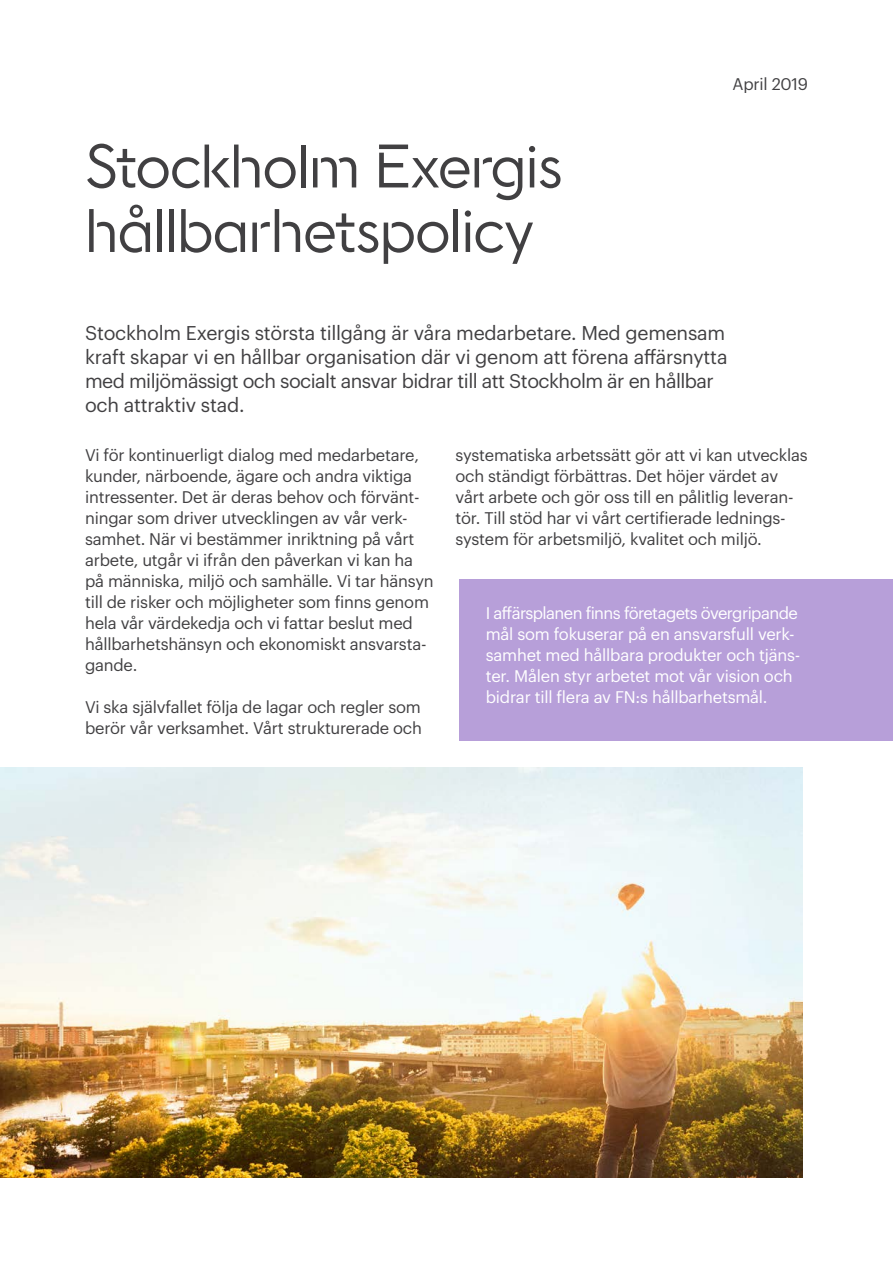
<style>
.page{position:relative;width:893px;height:1263px;background:#fff}
.page>*{position:absolute;margin:0;border:0;box-sizing:border-box;transform-origin:0 0}
.t1{font:60px/64.5px "Stockholm Exergi Headline";letter-spacing:-.015em;color:#414042}
.t2{font:19.5px/24px "Graphik";letter-spacing:-.015em;color:#414042}
.t3{font:16.5px/21px "Graphik";letter-spacing:-.015em;color:#414042}
.t4{font:16.5px/21px "Graphik";letter-spacing:-.015em;color:#fff}
</style>
<div class="page">
<img style="left:0;top:767px;width:802px;height:411px">
<div style="left:459px;top:579px;width:434px;height:162px;background:#b79fd9"></div>
<h1 class="t1" style="left:85px;top:135px;width:479px">Stockholm Exergis hållbarhetspolicy</h1>
<p class="t3" style="left:732px;top:72px;width:77px">April 2019</p>
<p class="t2" style="left:85px;top:319px;width:644px">Stockholm Exergis största tillgång är våra medarbetare. Med gemensam kraft skapar vi en hållbar organisation där vi genom att förena affärsnytta med miljömässigt och socialt ansvar bidrar till att Stockholm är en hållbar och attraktiv stad.</p>
<p class="t3" style="left:85px;top:443px;width:350px">Vi för kontinuerligt dialog med medarbetare, kunder, närboende, ägare och andra viktiga intressenter. Det är deras behov och förvänt&shy;ningar som driver utvecklingen av vår verk&shy;samhet. När vi bestämmer inriktning på vårt arbete, utgår vi ifrån den påverkan vi kan ha på människa, miljö och samhälle. Vi tar hänsyn till de risker och möjligheter som finns genom hela vår värdekedja och vi fattar beslut med hållbarhetshänsyn och ekonomiskt ansvarsta&shy;gande.</p>
<p class="t3" style="left:85px;top:695px;width:338px">Vi ska självfallet följa de lagar och regler som berör vår verksamhet. Vårt strukturerade och</p>
<p class="t3" style="left:455px;top:443px;width:354px">systematiska arbetssätt gör att vi kan utvecklas och ständigt förbättras. Det höjer värdet av vårt arbete och gör oss till en pålitlig leveran&shy;tör. Till stöd har vi vårt certifierade lednings&shy;system för arbetsmiljö, kvalitet och miljö.</p>
<p class="t4" style="left:486px;top:601px;width:316px">I affärsplanen finns företagets övergripande mål som fokuserar på en ansvarsfull verk&shy;samhet med hållbara produkter och tjäns&shy;ter. Målen styr arbetet mot vår vision och bidrar till flera av FN:s hållbarhetsmål.</p>
</div>
